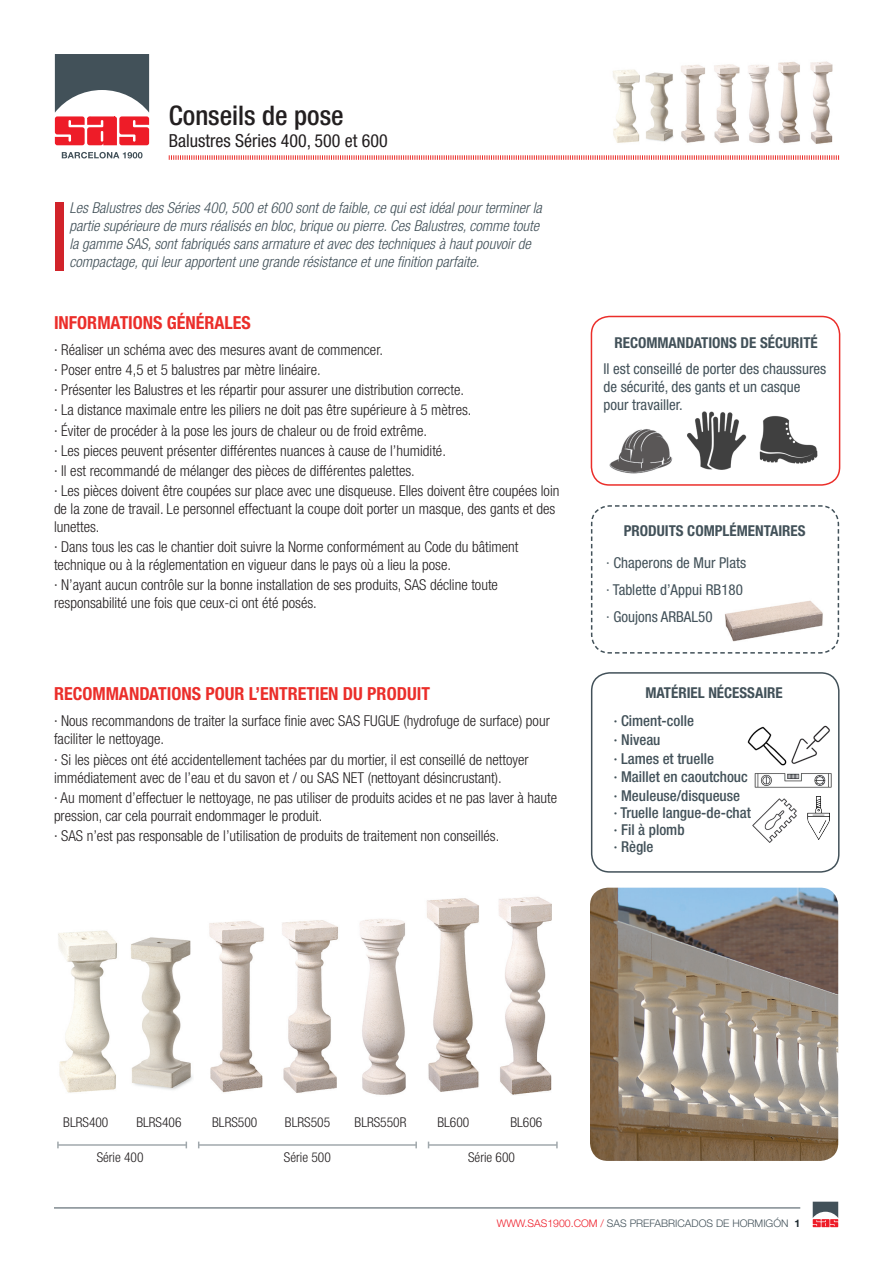
<style>
.page{position:relative;width:893px;height:1263px;background:#fff}
.page>*{position:absolute;margin:0;border:0;box-sizing:border-box;transform-origin:0 0}
.t1{font:500 condensed 27px "Helvetica Neue LT Std";color:#231f20}
.t2{font:700 condensed 18px "Helvetica Neue LT Std";color:#eb2e2a}
.t3{font:condensed 18px "Helvetica Neue LT Std";color:#231f20}
.t4{font:300 condensed 15px/18px "Helvetica Neue LT Std";color:#231f20}
.t5{font:italic 300 condensed 15px/18px "Helvetica Neue LT Std";color:#425159}
.Text_left_bold{font:condensed 15px/18px "Helvetica Neue LT Std";color:#425159}
.Text_left_bold-2{font:500 condensed 15px "Helvetica Neue LT Std";color:#425159}
.Text_left_bold-3{font:700 condensed 15px "Helvetica Neue LT Std";color:#425159}
.t6{font:300 condensed 13.5px "Helvetica Neue LT Std";color:#231f20}
.t7{font:300 10.5px "Helvetica Neue LT Std";color:#425159}
.s1{color:#ee1c28}
.s2{font-weight:700;color:#1f2a31}
</style>
<div class="page">
<hr style="left:54px;top:1207px;width:746px;height:1px;background:#425159">
<svg style="left:813px;top:1202px;width:25px;height:25px"></svg>
<img style="left:752px;top:798px;width:45px;height:45px">
<div style="left:591px;top:672px;width:248px;height:201px;border:2px solid #425159;border-radius:18px"></div>
<svg style="left:55px;top:54px;width:94px;height:91px"></svg>
<svg style="left:62px;top:152px;width:81px;height:6px"></svg>
<svg style="left:168px;top:155px;width:671px;height:5px"></svg>
<div style="left:55px;top:202px;width:9px;height:69px;background:#d1232a"></div>
<svg style="left:590px;top:505px;width:250px;height:149px"></svg>
<img style="left:791px;top:725px;width:39px;height:39px">
<img style="left:754px;top:773px;width:78px;height:15px">
<img style="left:747px;top:726px;width:40px;height:40px">
<img style="left:808px;top:796px;width:21px;height:43px">
<img style="left:613px;top:69px;width:27px;height:74px">
<img style="left:645px;top:72px;width:29px;height:70px">
<img style="left:681px;top:64px;width:59px;height:79px">
<img style="left:748px;top:65px;width:22px;height:78px">
<img style="left:778px;top:61px;width:22px;height:83px">
<img style="left:810px;top:61px;width:23px;height:83px">
<img style="left:58px;top:930px;width:59px;height:163px">
<img style="left:131px;top:937px;width:62px;height:153px">
<img style="left:209px;top:920px;width:129px;height:173px">
<img style="left:360px;top:919px;width:46px;height:176px">
<img style="left:426px;top:898px;width:53px;height:194px">
<img style="left:498px;top:896px;width:54px;height:199px">
<img style="left:590px;top:888px;width:248px;height:273px">
<img style="left:721px;top:595px;width:106px;height:52px">
<hr style="left:58px;top:1144px;width:128px;height:2px;background:#425159">
<svg style="left:57px;top:1141px;width:2px;height:7px"></svg>
<hr style="left:428px;top:1144px;width:129px;height:2px;background:#425159">
<svg style="left:556px;top:1141px;width:2px;height:7px"></svg>
<hr style="left:199px;top:1144px;width:217px;height:2px;background:#425159">
<svg style="left:415px;top:1141px;width:2px;height:7px"></svg>
<div style="left:591px;top:316px;width:249px;height:170px;border:2px solid #eb2e2a;border-radius:18px"></div>
<img style="left:609px;top:429px;width:64px;height:45px">
<img style="left:759px;top:416px;width:59px;height:48px">
<img style="left:687px;top:411px;width:60px;height:59px">
<p class="t1" style="left:169px;top:100px;width:176px">Conseils de pose</p>
<p class="t3" style="left:169px;top:130px;width:220px">Balustres Séries 400, 500 et 600</p>
<p class="t5" style="left:69px;top:199px;width:474px">Les Balustres des Séries 400, 500 et 600 sont de faible, ce qui est idéal pour terminer la partie supérieure de murs réalisés en bloc, brique ou pierre. Ces Balustres, comme toute la gamme SAS, sont fabriqués sans armature et avec des techniques à haut pouvoir de compactage, qui leur apportent une grande résistance et une finition parfaite.</p>
<p class="t2" style="left:54px;top:311px;width:198px">INFORMATIONS GÉNÉRALES</p>
<p class="t4" style="left:54px;top:341px;width:331px">· Réaliser un schéma avec des mesures avant de commencer.</p>
<p class="t4" style="left:54px;top:361px;width:268px">· Poser entre 4,5 et 5 balustres par mètre linéaire.</p>
<p class="t4" style="left:54px;top:381px;width:411px">· Présenter les Balustres et les répartir pour assurer une distribution correcte.</p>
<p class="t4" style="left:54px;top:401px;width:419px">· La distance maximale entre les piliers ne doit pas être supérieure à 5 mètres.</p>
<p class="t4" style="left:54px;top:421px;width:375px">· Éviter de procéder à la pose les jours de chaleur ou de froid extrême.</p>
<p class="t4" style="left:54px;top:441px;width:393px">· Les pieces peuvent présenter différentes nuances à cause de l’humidité.</p>
<p class="t4" style="left:54px;top:461px;width:362px">· Il est recommandé de mélanger des pièces de différentes palettes.</p>
<p class="t4" style="left:54px;top:482px;width:507px">· Les pièces doivent être coupées sur place avec une disqueuse. Elles doivent être coupées loin de la zone de travail. Le personnel effectuant la coupe doit porter un masque, des gants et des lunettes.</p>
<p class="t4" style="left:54px;top:538px;width:466px">· Dans tous les cas le chantier doit suivre la Norme conformément au Code du bâtiment technique ou à la réglementation en vigueur dans le pays où a lieu la pose.</p>
<p class="t4" style="left:54px;top:576px;width:445px">· N’ayant aucun contrôle sur la bonne installation de ses produits, SAS décline toute responsabilité une fois que ceux-ci ont été posés.</p>
<p class="t2" style="left:54px;top:682px;width:377px">RECOMMANDATIONS POUR L’ENTRETIEN DU PRODUIT</p>
<p class="t4" style="left:54px;top:712px;width:497px">· Nous recommandons de traiter la surface finie avec SAS FUGUE (hydrofuge de surface) pour faciliter le nettoyage.</p>
<p class="t4" style="left:54px;top:750px;width:476px">· Si les pièces ont été accidentellement tachées par du mortier, il est conseillé de nettoyer immédiatement avec de l’eau et du savon et / ou SAS NET (nettoyant désincrustant).</p>
<p class="t4" style="left:54px;top:788px;width:505px">· Au moment d’effectuer le nettoyage, ne pas utiliser de produits acides et ne pas laver à haute pression, car cela pourrait endommager le produit.</p>
<p class="t4" style="left:54px;top:826px;width:447px">· SAS n’est pas responsable de l’utilisation de produits de traitement non conseillés.</p>
<p class="Text_left_bold-3" style="left:614px;top:333px;width:205px">RECOMMANDATIONS DE SÉCURITÉ</p>
<p class="Text_left_bold" style="left:604px;top:360px;width:224px">Il est conseillé de porter des chaussures de sécurité, des gants et un casque pour travailler.</p>
<p class="Text_left_bold-3" style="left:624px;top:522px;width:183px">PRODUITS COMPLÉMENTAIRES</p>
<p class="Text_left_bold" style="left:606px;top:553px;width:141px">· Chaperons de Mur Plats</p>
<p class="Text_left_bold" style="left:606px;top:580px;width:138px">· Tablette d’Appui RB180</p>
<p class="Text_left_bold" style="left:606px;top:607px;width:108px">· Goujons ARBAL50</p>
<p class="Text_left_bold-3" style="left:645px;top:683px;width:139px">MATÉRIEL NÉCESSAIRE</p>
<p class="Text_left_bold-2" style="left:614px;top:712px;width:82px">· Ciment-colle</p>
<p class="Text_left_bold-2" style="left:614px;top:731px;width:48px">· Niveau</p>
<p class="Text_left_bold-2" style="left:614px;top:749px;width:102px">· Lames et truelle</p>
<p class="Text_left_bold-2" style="left:614px;top:768px;width:135px">· Maillet en caoutchouc</p>
<p class="Text_left_bold-2" style="left:614px;top:786px;width:128px">· Meuleuse/disqueuse</p>
<p class="Text_left_bold-2" style="left:614px;top:804px;width:139px">· Truelle langue-de-chat</p>
<p class="Text_left_bold-2" style="left:614px;top:821px;width:72px">· Fil à plomb</p>
<p class="Text_left_bold-2" style="left:614px;top:838px;width:41px">· Règle</p>
<p class="t6" style="left:63px;top:1114px;width:47px">BLRS400</p>
<p class="t6" style="left:136px;top:1114px;width:47px">BLRS406</p>
<p class="t6" style="left:212px;top:1114px;width:47px">BLRS500</p>
<p class="t6" style="left:285px;top:1114px;width:47px">BLRS505</p>
<p class="t6" style="left:355px;top:1114px;width:53px">BLRS550R</p>
<p class="t6" style="left:437px;top:1114px;width:33px">BL600</p>
<p class="t6" style="left:510px;top:1114px;width:33px">BL606</p>
<p class="t6" style="left:97px;top:1149px;width:48px">Série 400</p>
<p class="t6" style="left:284px;top:1149px;width:48px">Série 500</p>
<p class="t6" style="left:468px;top:1149px;width:48px">Série 600</p>
<p class="t7" style="left:497px;top:1217px;width:305px"><span class="s1">WWW.SAS1900.COM /</span> SAS PREFABRICADOS DE HORMIGÓN <span class="s2">1</span></p>
</div>
